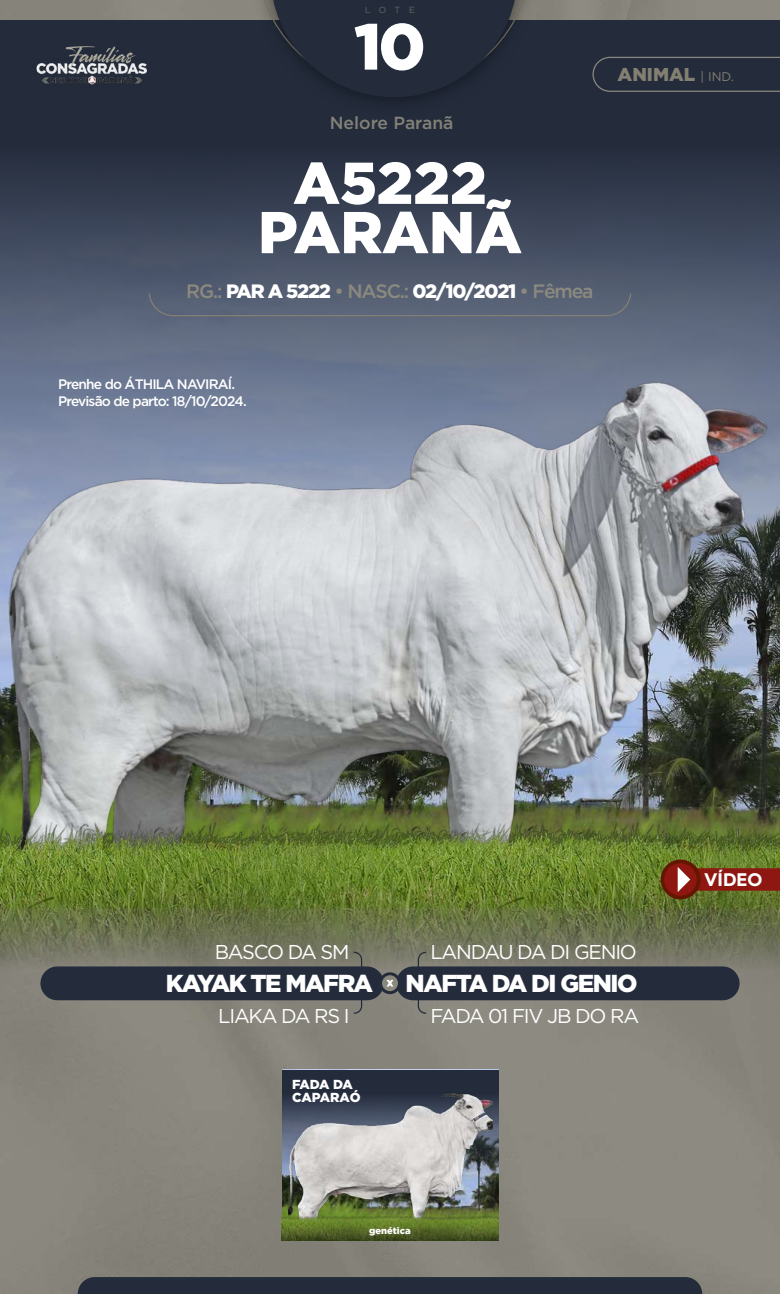
<style>
.page{position:relative;width:780px;height:1294px;background:#fff}
.page>*{position:absolute;margin:0;border:0;box-sizing:border-box;transform-origin:0 0}
.t1{font:900 65.12px "Gotham";color:#fff}
.t2{font:900 58.88px/49.2px "Gotham";color:#fff;text-align:center}
.t3{font:900 24.5px "Gotham";letter-spacing:-.06em;color:#fff}
.t4{font:20px "Gotham";letter-spacing:-.06em;color:#fff}
.t5{font:900 19.38px "Gotham";letter-spacing:-.06em;color:#fff}
.t6{font:900 18.62px "Gotham";color:#838072}
.t7{font:700 18.25px "Hurme Geometric Sans 4";color:#fff}
.t8{font:500 17.5px "Gotham";color:#838177}
.t9{font:500 13.75px/16.5px "Gotham";letter-spacing:-.06em;color:#fff}
.t10{font:900 13.12px/13.1px "Gotham";letter-spacing:-.01em;color:#fff}
.t11{font:900 9.38px "Gotham";color:#fff}
.t12{font:300 8.75px "Gotham";color:#838072}
.s1{font-weight:500;color:#8c8a7e}
.s2{font-weight:400;font-size:12.5px}
</style>
<div class="page">
<div style="left:0;top:0;width:780px;height:1293px;background:#8a877e"></div>
<svg style="left:0;top:20px;width:780px;height:350px;background:#3d4659"></svg>
<div style="left:251px;top:0;width:286px;height:117px;background:#242c3c"></div>
<svg style="left:255px;top:0;width:277px;height:97px"></svg>
<img style="left:0;top:872px;width:780px;height:111px">
<img style="left:28px;top:41px;width:128px;height:48px">
<svg style="left:352px;top:951px;width:11px;height:63px"></svg>
<svg style="left:417px;top:951px;width:10px;height:63px"></svg>
<svg style="left:379px;top:972px;width:22px;height:22px"></svg>
<div style="left:396px;top:966px;width:343px;height:34px;background:#242c3c;border-radius:17px"></div>
<div style="left:40px;top:966px;width:344px;height:34px;background:#242c3c;border-radius:17px"></div>
<svg style="left:381px;top:974px;width:17px;height:17px"></svg>
<div style="left:381px;top:973px;width:18px;height:19px;border:1px solid #242b3b;border-radius:50%"></div>
<svg style="left:386px;top:979px;width:7px;height:7px"></svg>
<svg style="left:148px;top:292px;width:484px;height:25px;background:#5a6476"></svg>
<svg style="left:78px;top:1276px;width:624px;height:17px;background:#2b3240"></svg>
<svg style="left:592px;top:57px;width:188px;height:35px;background:#2b313f"></svg>
<img style="left:0;top:370px;width:780px;height:425px">
<svg style="left:282px;top:1069px;width:217px;height:130px;background:#313a49"></svg>
<img style="left:288px;top:1091px;width:204px;height:119px">
<img style="left:281px;top:1210px;width:218px;height:30px">
<img style="left:0;top:795px;width:780px;height:77px">
<svg style="left:660px;top:859px;width:40px;height:40px"></svg>
<div style="left:664px;top:863px;width:32px;height:32px;background:#8e1711;border-radius:50%"></div>
<svg style="left:677px;top:866px;width:103px;height:26px;background:#8e3021"></svg>
<p class="t12" style="left:365px;top:5px;width:51px">LOTE</p>
<h1 class="t1" style="left:354px;top:9px;width:73px">10</h1>
<p class="t8" style="left:330px;top:112px;width:125px">Nelore Paranã</p>
<h2 class="t2" style="left:258px;top:157px;width:265px">A5222<br>PARANÃ</h2>
<h3 class="t5" style="left:186px;top:280px;width:409px"><span class="s1">RG.:</span> PAR A 5222 <span class="s1">• NASC.:</span> 02/10/2021 <span class="s1">• Fêmea</span></h3>
<h3 class="t6" style="left:617px;top:63px;width:118px">ANIMAL <span class="s2">| IND.</span></h3>
<p class="t9" style="left:58px;top:376px;width:190px">Prenhe do ÁTHILA NAVIRAÍ.<br>Previsão de parto: 18/10/2024.</p>
<h3 class="t7" style="left:704px;top:866px;width:60px">VÍDEO</h3>
<h3 class="t4" style="left:215px;top:940px;width:136px">BASCO DA SM</h3>
<h3 class="t4" style="left:430px;top:940px;width:208px">LANDAU DA DI GENIO</h3>
<h3 class="t3" style="left:166px;top:968px;width:209px">KAYAK TE MAFRA</h3>
<h3 class="t3" style="left:405px;top:968px;width:233px">NAFTA DA DI GENIO</h3>
<h3 class="t4" style="left:218px;top:1004px;width:133px">LIAKA DA RS I</h3>
<p class="t10" style="left:292px;top:1077px;width:70px">FADA DA<br>CAPARAÓ</p>
<h3 class="t4" style="left:430px;top:1004px;width:210px">FADA 01 FIV JB DO RA</h3>
<p class="t11" style="left:369px;top:1225px;width:43px">genética</p>
</div>
